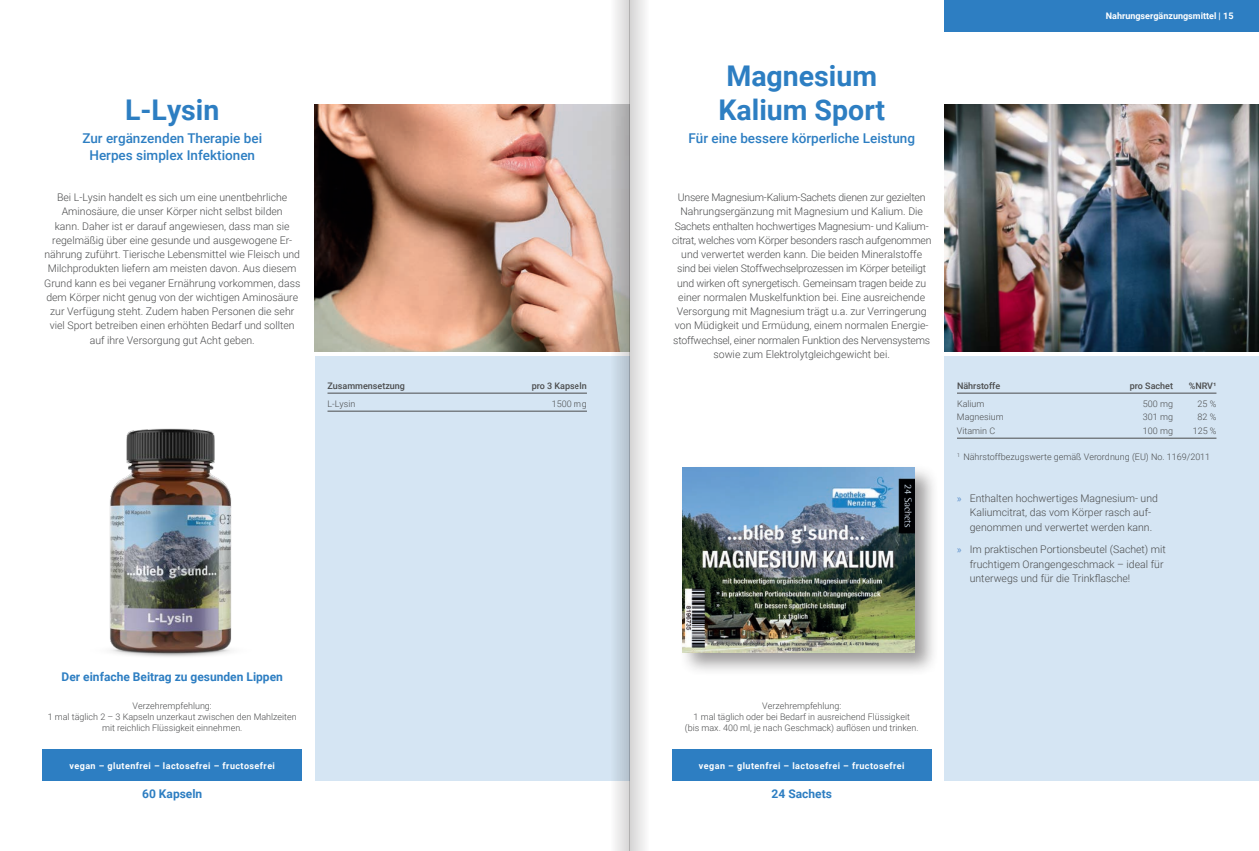
<style>
.page{position:relative;width:1259px;height:851px;background:#fff}
.page>*{position:absolute;margin:0;border:0;box-sizing:border-box;transform-origin:0 0}
.t1{font:700 28.5px/34.2px "Roboto";color:#2d7ec2}
.t2{font:500 13.5px/17.2px "Roboto";color:#2d7ec2;text-align:center}
.t3{font:700 12px "Roboto";color:#2d7ec2}
.t4{font:300 10.5px/14.2px "Roboto";color:#4b4c4d}
.t5{font:300 10.5px/14.2px "Roboto";letter-spacing:-.02em;color:#4b4c4d;text-align:center}
.t6{font:300 9px/10.8px "Roboto";color:#4b4c4d;text-align:center}
.t7{font:700 9px "Roboto";letter-spacing:.05em;color:#fff}
.t8{font:500 9px "Roboto";color:#4b4c4d}
.t9{font:700 9px "Roboto";color:#fff}
.s1{font-family:"Myriad Pro";font-weight:400;color:#558bc9}
</style>
<div class="page">
<div style="left:315px;top:356px;width:314px;height:424px;background:#d5e5f3"></div>
<div style="left:944px;top:356px;width:315px;height:424px;background:#d5e5f3"></div>
<div style="left:944px;top:0;width:315px;height:32px;background:#2d7ec2"></div>
<img style="left:315px;top:104px;width:261px;height:247px">
<img style="left:944px;top:104px;width:315px;height:247px">
<div style="left:679px;top:463px;width:260px;height:213px;background:#231f20;opacity:.45"></div>
<img style="left:682px;top:467px;width:232px;height:185px">
<hr style="left:327px;top:393px;width:260px;height:1px;background:#4b4c4d">
<hr style="left:327px;top:411px;width:260px;height:1px;background:#4b4c4d">
<div style="left:43px;top:748px;width:259px;height:32px;background:#2d7ec2"></div>
<div style="left:672px;top:748px;width:259px;height:32px;background:#2d7ec2"></div>
<hr style="left:957px;top:393px;width:259px;height:1px;background:#4b4c4d">
<hr style="left:957px;top:438px;width:259px;height:1px;background:#4b4c4d">
<img style="left:109px;top:428px;width:123px;height:229px">
<svg style="left:629px;top:0;width:53px;height:850px"></svg>
<svg style="left:576px;top:0;width:53px;height:850px"></svg>
<h1 class="t1" style="left:125px;top:92px;width:96px">L-Lysin</h1>
<h1 class="t1" style="left:718px;top:57px;width:168px">Magnesium<br>Kalium Sport</h1>
<p class="t2" style="left:82px;top:129px;width:181px">Zur ergänzenden Therapie bei<br>Herpes simplex Infektionen</p>
<p class="t2" style="left:688px;top:129px;width:228px">Für eine bessere körperliche Leistung</p>
<p class="t4" style="left:44px;top:190px;width:258px;text-align:center">Bei L-Lysin handelt es sich um eine unentbehrliche Aminosäure, die unser Körper nicht selbst bilden<br>kann. Daher ist er darauf angewiesen, dass man sie regelmäßig über eine gesunde und ausgewogene Er&shy;nährung zuführt. Tierische Lebensmittel wie Fleisch und Milchprodukten liefern am meisten davon. Aus diesem Grund kann es bei veganer Ernährung vorkommen, dass dem Körper nicht genug von der wichtigen Aminosäure zur Verfügung steht. Zudem haben Personen die sehr viel Sport betreiben einen erhöhten Bedarf und sollten auf ihre Versorgung gut Acht geben.</p>
<p class="t5" style="left:672px;top:190px;width:261px">Unsere Magnesium-Kalium-Sachets dienen zur gezielten Nahrungsergänzung mit Magnesium und Kalium. Die Sachets enthalten hochwertiges Magnesium- und Kalium&shy;citrat, welches vom Körper besonders rasch aufgenommen und verwertet werden kann. Die beiden Mineralstoffe sind bei vielen Stoffwechselprozessen im Körper beteiligt und wirken oft synergetisch. Gemeinsam tragen beide zu einer normalen Muskelfunktion bei. Eine ausreichende Versorgung mit Magnesium trägt u.a. zur Verringerung von Müdigkeit und Ermüdung, einem normalen Energie&shy;stoffwechsel, einer normalen Funktion des Nervensystems sowie zum Elektrolytgleichgewicht bei.</p>
<p class="t8" style="left:327px;top:379px;width:79px">Zusammensetzung</p>
<p class="t8" style="left:532px;top:379px;width:57px">pro 3 Kapseln</p>
<p class="t6" style="left:327px;top:397px;width:29px">L-Lysin</p>
<p class="t6" style="left:552px;top:397px;width:37px">1500 mg</p>
<p class="t9" style="left:1106px;top:10px;width:129px">Nahrungsergänzungsmittel | 15</p>
<p class="t8" style="left:957px;top:379px;width:45px">Nährstoffe</p>
<p class="t8" style="left:1129px;top:379px;width:45px">pro Sachet</p>
<p class="t8" style="left:1188px;top:379px;width:29px">%NRV¹</p>
<p class="t6" style="left:957px;top:397px;width:29px">Kalium</p>
<p class="t6" style="left:1143px;top:397px;width:32px">500 mg</p>
<p class="t6" style="left:1197px;top:397px;width:20px">25 %</p>
<p class="t6" style="left:957px;top:411px;width:48px">Magnesium</p>
<p class="t6" style="left:1143px;top:411px;width:32px">301 mg</p>
<p class="t6" style="left:1197px;top:411px;width:20px">82 %</p>
<p class="t6" style="left:957px;top:424px;width:40px">Vitamin C</p>
<p class="t6" style="left:1143px;top:424px;width:32px">100 mg</p>
<p class="t6" style="left:1193px;top:424px;width:25px">125 %</p>
<p class="t6" style="left:957px;top:451px;width:255px"><sup>1</sup> Nährstoffbezugswerte gemäß Verordnung (EU) No. 1169/2011</p>
<p class="t4" style="left:969px;top:490px;width:190px;text-indent:-13px"><span class="s1">»</span> Enthalten hochwertiges Magnesium- und<br>Kaliumcitrat, das vom Körper rasch auf&shy;genommen und verwertet werden kann.</p>
<p class="t4" style="left:969px;top:542px;width:198px;text-indent:-13px"><span class="s1">»</span> Im praktischen Portionsbeutel (Sachet) mit fruchtigem Orangengeschmack – ideal für unterwegs und für die Trinkflasche!</p>
<p class="t3" style="left:62px;top:668px;width:223px">Der einfache Beitrag zu gesunden Lippen</p>
<p class="t6" style="left:48px;top:700px;width:251px">Verzehrempfehlung:<br>1 mal täglich 2 – 3 Kapseln unzerkaut zwischen den Mahlzeiten mit reichlich Flüssigkeit einnehmen.</p>
<p class="t6" style="left:685px;top:700px;width:235px">Verzehrempfehlung:<br>1 mal täglich oder bei Bedarf in ausreichend Flüssigkeit<br>(bis max. 400 ml, je nach Geschmack) auflösen und trinken.</p>
<p class="t7" style="left:69px;top:759px;width:207px">vegan – glutenfrei – lactosefrei – fructosefrei</p>
<p class="t7" style="left:699px;top:759px;width:207px">vegan – glutenfrei – lactosefrei – fructosefrei</p>
<p class="t3" style="left:142px;top:785px;width:62px">60 Kapseln</p>
<p class="t3" style="left:771px;top:785px;width:62px">24 Sachets</p>
</div>
